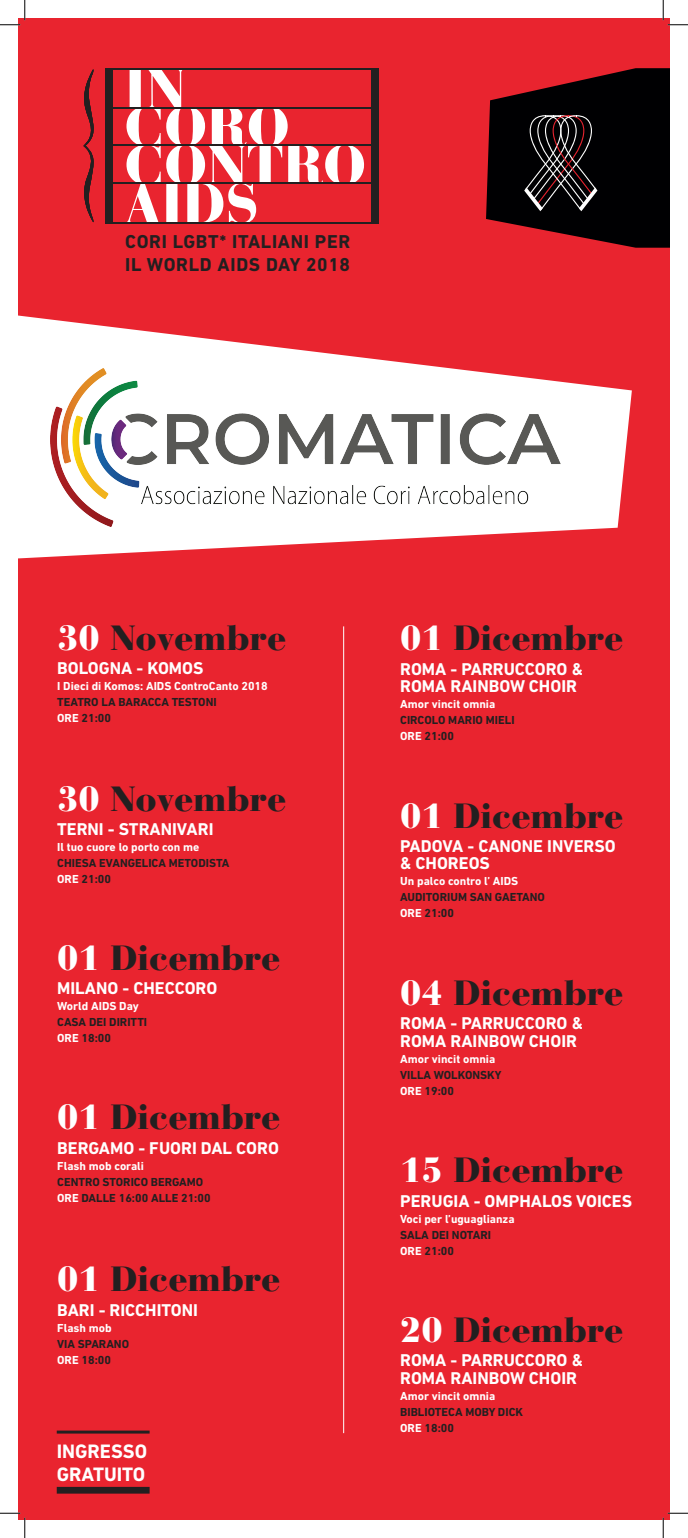
<style>
.page{position:relative;width:688px;height:1538px;background:#fff}
.page>*{position:absolute;margin:0;border:0;box-sizing:border-box;transform-origin:0 0}
.t1{font:900 34.72px "Bauer Bodoni Std";color:#231f20}
.t2{font:700 19.8px/22.1px "DIN Next LT Pro";color:#fff}
.t3{font:700 18.98px/22.7px "DIN Next LT Pro";letter-spacing:.035em;color:#231f20}
.t4{font:700 17.4px/17.4px "DIN Next LT Pro";color:#fff}
.t5{font:700 11.85px/16px "DIN Next LT Pro";color:#231f20}
.t6{font:700 11.85px "DIN Next LT Pro";color:#fff}
.s1{color:#fff}
</style>
<div class="page">
<div style="left:18px;top:18px;width:651px;height:1501px;background:#e9242f"></div>
<hr style="left:57px;top:1430px;width:92px;height:3px;background:#231f20">
<div style="left:57px;top:1487px;width:92px;height:6px;background:#231f20"></div>
<svg style="left:125px;top:69px;width:239px;height:153px"></svg>
<hr style="left:105px;top:222px;width:271px;height:1px;background:#231f20">
<div style="left:370px;top:68px;width:8px;height:155px;background:#231f20"></div>
<hr style="left:105px;top:183px;width:271px;height:1px;background:#231f20">
<div style="left:105px;top:69px;width:7px;height:154px;background:#231f20"></div>
<svg style="left:83px;top:69px;width:11px;height:153px"></svg>
<hr style="left:105px;top:145px;width:271px;height:1px;background:#231f20">
<hr style="left:105px;top:107px;width:271px;height:1px;background:#231f20">
<hr style="left:105px;top:68px;width:271px;height:1px;background:#231f20">
<svg style="left:18px;top:315px;width:613px;height:244px;fill:#fff"></svg>
<svg style="left:486px;top:68px;width:183px;height:180px;background:#2c0d10"></svg>
<hr style="left:343px;top:626px;width:1px;height:807px;background:#fff">
<img style="left:51px;top:369px;width:509px;height:157px">
<svg style="left:0;top:0;width:26px;height:26px"></svg>
<svg style="left:0;top:1512px;width:26px;height:26px"></svg>
<svg style="left:662px;top:0;width:25px;height:26px"></svg>
<svg style="left:662px;top:1512px;width:25px;height:26px"></svg>
<h3 class="t3" style="left:125px;top:230px;width:226px">CORI LGBT* ITALIANI PER<br>IL WORLD AIDS DAY 2018</h3>
<h1 class="t1" style="left:57px;top:617px;width:230px"><span class="s1">30</span> Novembre</h1>
<h3 class="t4" style="left:57px;top:659px;width:148px">BOLOGNA - KOMOS</h3>
<p class="t6" style="left:57px;top:679px;width:212px">I Dieci di Komos: AIDS ControCanto 2018</p>
<p class="t5" style="left:57px;top:694px;width:161px">TEATRO LA BARACCA TESTONI<br><span class="s1">ORE</span> 21:00</p>
<h1 class="t1" style="left:57px;top:777px;width:230px"><span class="s1">30</span> Novembre</h1>
<h3 class="t4" style="left:57px;top:820px;width:158px">TERNI - STRANIVARI</h3>
<p class="t6" style="left:57px;top:840px;width:144px">Il tuo cuore lo porto con me</p>
<p class="t5" style="left:57px;top:855px;width:174px">CHIESA EVANGELICA METODISTA<br><span class="s1">ORE</span> 21:00</p>
<h1 class="t1" style="left:57px;top:936px;width:225px"><span class="s1">01</span> Dicembre</h1>
<h3 class="t4" style="left:57px;top:979px;width:161px">MILANO - CHECCORO</h3>
<p class="t6" style="left:57px;top:999px;width:83px">World AIDS Day</p>
<p class="t5" style="left:57px;top:1014px;width:91px">CASA DEI DIRITTI<br><span class="s1">ORE</span> 18:00</p>
<h1 class="t1" style="left:57px;top:1096px;width:225px"><span class="s1">01</span> Dicembre</h1>
<h3 class="t4" style="left:57px;top:1139px;width:223px">BERGAMO - FUORI DAL CORO</h3>
<p class="t6" style="left:57px;top:1159px;width:88px">Flash mob corali</p>
<p class="t5" style="left:57px;top:1173px;width:155px">CENTRO STORICO BERGAMO<br><span class="s1">ORE</span> DALLE 16:00 ALLE 21:00</p>
<h1 class="t1" style="left:57px;top:1258px;width:225px"><span class="s1">01</span> Dicembre</h1>
<h3 class="t4" style="left:57px;top:1301px;width:142px">BARI - RICCHITONI</h3>
<p class="t6" style="left:57px;top:1321px;width:56px">Flash mob</p>
<p class="t5" style="left:57px;top:1335px;width:73px">VIA SPARANO<br><span class="s1">ORE</span> 18:00</p>
<h2 class="t2" style="left:57px;top:1440px;width:92px">INGRESSO<br>GRATUITO</h2>
<h1 class="t1" style="left:400px;top:617px;width:225px"><span class="s1">01</span> Dicembre</h1>
<h3 class="t4" style="left:400px;top:660px;width:184px">ROMA - PARRUCCORO &amp;<br>ROMA RAINBOW CHOIR</h3>
<p class="t6" style="left:400px;top:697px;width:97px">Amor vincit omnia</p>
<p class="t5" style="left:400px;top:712px;width:116px">CIRCOLO MARIO MIELI<br><span class="s1">ORE</span> 21:00</p>
<h1 class="t1" style="left:400px;top:794px;width:225px"><span class="s1">01</span> Dicembre</h1>
<h3 class="t4" style="left:400px;top:837px;width:217px">PADOVA - CANONE INVERSO &amp; CHOREOS</h3>
<p class="t6" style="left:400px;top:874px;width:120px">Un palco contro l’ AIDS</p>
<p class="t5" style="left:400px;top:889px;width:146px">AUDITORIUM SAN GAETANO<br><span class="s1">ORE</span> 21:00</p>
<h1 class="t1" style="left:400px;top:971px;width:225px"><span class="s1">04</span> Dicembre</h1>
<h3 class="t4" style="left:400px;top:1014px;width:184px">ROMA - PARRUCCORO &amp;<br>ROMA RAINBOW CHOIR</h3>
<p class="t6" style="left:400px;top:1051px;width:97px">Amor vincit omnia</p>
<p class="t5" style="left:400px;top:1066px;width:103px">VILLA WOLKONSKY<br><span class="s1">ORE</span> 19:00</p>
<h1 class="t1" style="left:400px;top:1149px;width:225px"><span class="s1">15</span> Dicembre</h1>
<h3 class="t4" style="left:400px;top:1192px;width:233px">PERUGIA - OMPHALOS VOICES</h3>
<p class="t6" style="left:400px;top:1211px;width:116px">Voci per l’uguaglianza</p>
<p class="t5" style="left:400px;top:1226px;width:92px">SALA DEI NOTARI<br><span class="s1">ORE</span> 21:00</p>
<h1 class="t1" style="left:400px;top:1309px;width:225px"><span class="s1">20</span> Dicembre</h1>
<h3 class="t4" style="left:400px;top:1352px;width:184px">ROMA - PARRUCCORO &amp;<br>ROMA RAINBOW CHOIR</h3>
<p class="t6" style="left:400px;top:1389px;width:97px">Amor vincit omnia</p>
<p class="t5" style="left:400px;top:1403px;width:124px">BIBLIOTECA MOBY DICK<br><span class="s1">ORE</span> 18:00</p>
</div>
